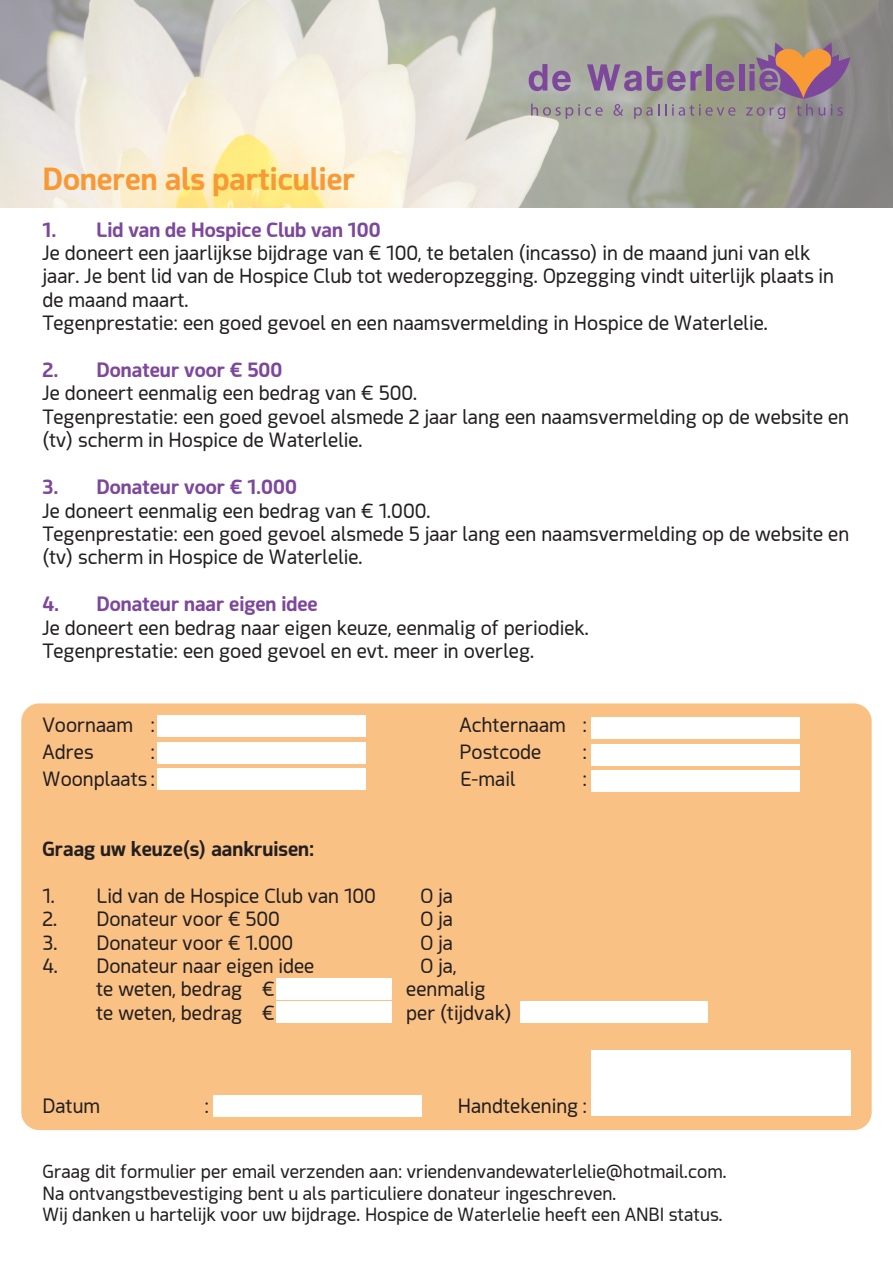
<style>
.page{position:relative;width:893px;height:1263px;background:#fff}
.page>*{position:absolute;margin:0;border:0;box-sizing:border-box;transform-origin:0 0}
.t1{font:700 30px "Acephimere";color:#f89935}
.t2{font:19.5px/23.4px "Acephimere";color:#231f20}
.t3{font:700 19.5px "Acephimere";color:#7d489c}
.t4{font:700 19.5px "Acephimere";color:#231f20}
.t5{font:18px "Acephimere";color:#231f20}
</style>
<div class="page">
<img style="left:0;top:0;width:893px;height:208px">
<svg style="left:529px;top:64px;width:42px;height:27px"></svg>
<svg style="left:587px;top:64px;width:115px;height:27px;background:#95819d"></svg>
<div style="left:706px;top:64px;width:5px;height:27px;background:#7d489c"></div>
<svg style="left:716px;top:71px;width:18px;height:20px"></svg>
<div style="left:739px;top:64px;width:5px;height:27px;background:#7d489c"></div>
<svg style="left:531px;top:104px;width:72px;height:15px"></svg>
<svg style="left:613px;top:104px;width:10px;height:12px"></svg>
<svg style="left:634px;top:104px;width:25px;height:15px"></svg>
<svg style="left:665px;top:104px;width:70px;height:12px"></svg>
<svg style="left:746px;top:43px;width:104px;height:76px;background:#9f8080"></svg>
<div style="left:21px;top:703px;width:851px;height:427px;background:#fac185;border-radius:18px"></div>
<div style="left:157px;top:715px;width:209px;height:22px;background:#fff"></div>
<div style="left:157px;top:742px;width:209px;height:21px;background:#fff"></div>
<div style="left:157px;top:769px;width:209px;height:21px;background:#fff"></div>
<div style="left:591px;top:718px;width:208px;height:21px;background:#fff"></div>
<div style="left:591px;top:744px;width:208px;height:21px;background:#fff"></div>
<div style="left:591px;top:771px;width:208px;height:21px;background:#fff"></div>
<div style="left:276px;top:978px;width:116px;height:21px;background:#fff"></div>
<div style="left:276px;top:1001px;width:116px;height:22px;background:#fff"></div>
<div style="left:520px;top:1001px;width:188px;height:22px;background:#fff"></div>
<div style="left:214px;top:1095px;width:208px;height:21px;background:#fff"></div>
<div style="left:591px;top:1050px;width:259px;height:66px;background:#fff"></div>
<p class="t1" style="left:43px;top:158px;width:314px">Doneren als particulier</p>
<p class="t3" style="left:43px;top:216px;width:340px">1. Lid van de Hospice Club van 100</p>
<p class="t2" style="left:43px;top:240px;width:793px">Je doneert een jaarlijkse bijdrage van € 100, te betalen (incasso) in de maand juni van elk jaar. Je bent lid van de Hospice Club tot wederopzegging. Opzegging vindt uiterlijk plaats in de maand maart.</p>
<p class="t2" style="left:43px;top:311px;width:727px">Tegenprestatie: een goed gevoel en een naamsvermelding in Hospice de Waterlelie.</p>
<p class="t3" style="left:43px;top:356px;width:241px">2. Donateur voor € 500</p>
<p class="t2" style="left:43px;top:381px;width:376px">Je doneert eenmalig een bedrag van € 500.</p>
<p class="t2" style="left:43px;top:404px;width:808px">Tegenprestatie: een goed gevoel alsmede 2 jaar lang een naamsvermelding op de website en (tv) scherm in Hospice de Waterlelie.</p>
<p class="t3" style="left:43px;top:473px;width:256px">3. Donateur voor € 1.000</p>
<p class="t2" style="left:43px;top:498px;width:390px">Je doneert eenmalig een bedrag van € 1.000.</p>
<p class="t2" style="left:43px;top:521px;width:808px">Tegenprestatie: een goed gevoel alsmede 5 jaar lang een naamsvermelding op de website en (tv) scherm in Hospice de Waterlelie.</p>
<p class="t3" style="left:43px;top:590px;width:277px">4. Donateur naar eigen idee</p>
<p class="t2" style="left:43px;top:615px;width:548px">Je doneert een bedrag naar eigen keuze, eenmalig of periodiek.</p>
<p class="t2" style="left:43px;top:638px;width:493px">Tegenprestatie: een goed gevoel en evt. meer in overleg.</p>
<p class="t2" style="left:43px;top:712px;width:114px">Voornaam :</p>
<p class="t2" style="left:460px;top:712px;width:129px">Achternaam :</p>
<p class="t2" style="left:43px;top:739px;width:52px">Adres</p>
<p class="t2" style="left:151px;top:739px;width:6px">:</p>
<p class="t2" style="left:460px;top:739px;width:83px">Postcode</p>
<p class="t2" style="left:583px;top:739px;width:6px">:</p>
<p class="t2" style="left:43px;top:766px;width:114px">Woonplaats :</p>
<p class="t2" style="left:461px;top:766px;width:56px">E-mail</p>
<p class="t2" style="left:582px;top:766px;width:6px">:</p>
<p class="t4" style="left:43px;top:835px;width:273px">Graag uw keuze(s) aankruisen:</p>
<p class="t2" style="left:43px;top:883px;width:335px">1. Lid van de Hospice Club van 100</p>
<p class="t2" style="left:421px;top:883px;width:34px">O ja</p>
<p class="t2" style="left:43px;top:906px;width:239px">2. Donateur voor € 500</p>
<p class="t2" style="left:421px;top:906px;width:34px">O ja</p>
<p class="t2" style="left:43px;top:930px;width:252px">3. Donateur voor € 1.000</p>
<p class="t2" style="left:421px;top:930px;width:34px">O ja</p>
<p class="t2" style="left:43px;top:953px;width:273px">4. Donateur naar eigen idee</p>
<p class="t2" style="left:421px;top:953px;width:38px">O ja,</p>
<p class="t2" style="left:96px;top:977px;width:180px">te weten, bedrag €</p>
<p class="t2" style="left:406px;top:977px;width:81px">eenmalig</p>
<p class="t2" style="left:96px;top:1000px;width:180px">te weten, bedrag €</p>
<p class="t2" style="left:406px;top:1000px;width:107px">per (tijdvak)</p>
<p class="t2" style="left:43px;top:1094px;width:59px">Datum</p>
<p class="t2" style="left:205px;top:1094px;width:6px">:</p>
<p class="t2" style="left:458px;top:1094px;width:131px">Handtekening :</p>
<p class="t5" style="left:43px;top:1159px;width:686px">Graag dit formulier per email verzenden aan: vriendenvandewaterlelie@hotmail.com.</p>
<p class="t5" style="left:43px;top:1181px;width:575px">Na ontvangstbevestiging bent u als particuliere donateur ingeschreven.</p>
<p class="t5" style="left:43px;top:1202px;width:682px">Wij danken u hartelijk voor uw bijdrage. Hospice de Waterlelie heeft een ANBI status.</p>
</div>
